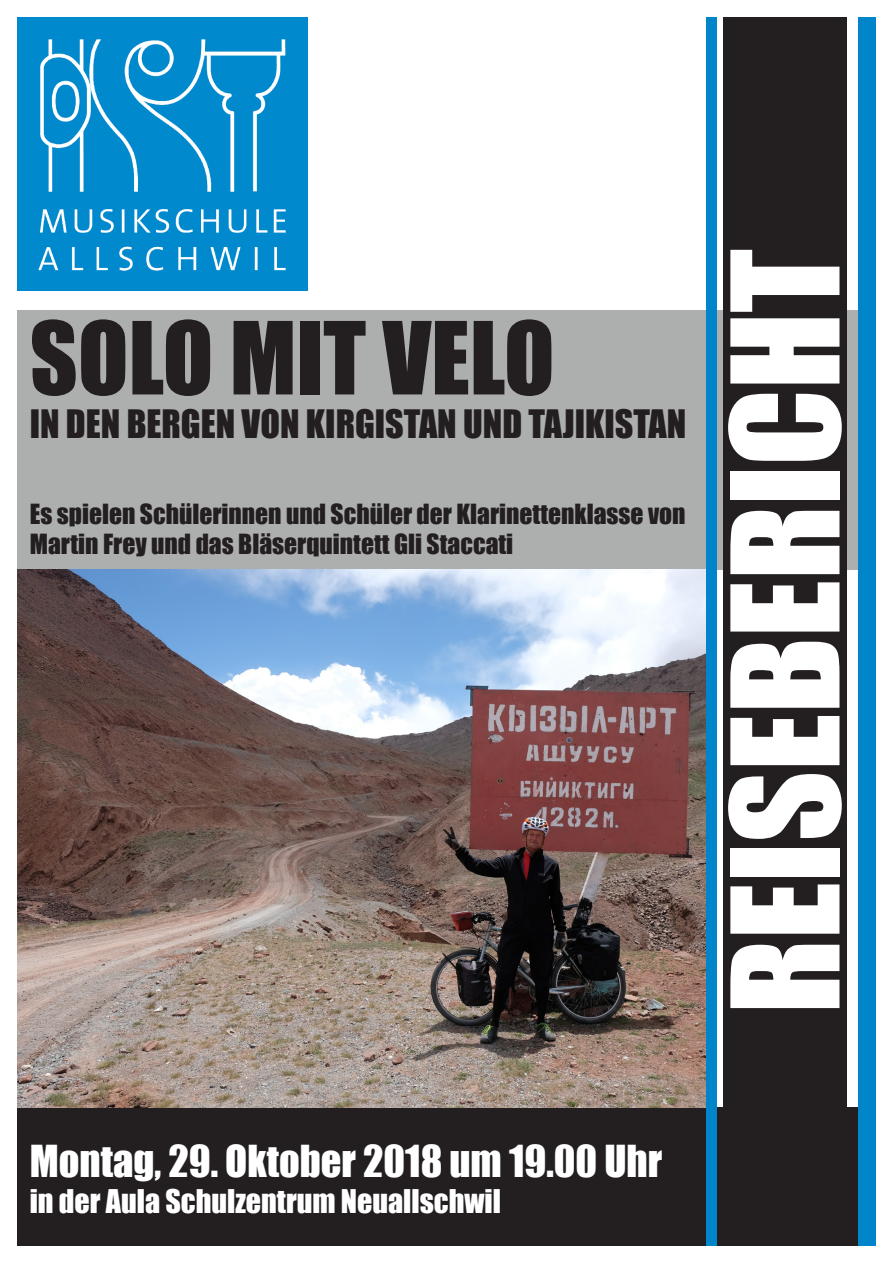
<style>
.page{position:relative;width:893px;height:1263px;background:#fff}
.page>*{position:absolute;margin:0;border:0;box-sizing:border-box;transform-origin:0 0}
.t1{font:138px "Impact";color:#fff}
.t2{font:93px "Impact";color:#231f20}
.t3{font:40.5px "Impact";color:#fff}
.t4{font:36px "Impact";color:#231f20}
.t5{font:30px "Impact";color:#fff}
.t6{font:25.5px "Impact";color:#231f20}
</style>
<div class="page">
<div style="left:17px;top:310px;width:859px;height:260px;background:#adaeae"></div>
<div style="left:17px;top:1108px;width:859px;height:138px;background:#231f20"></div>
<div style="left:859px;top:17px;width:17px;height:1229px;background:#0084ca"></div>
<img style="left:17px;top:17px;width:291px;height:274px">
<div style="left:706px;top:17px;width:11px;height:1229px;background:#0084ca"></div>
<div style="left:723px;top:17px;width:123px;height:1229px;background:#231f20"></div>
<img style="left:17px;top:570px;width:689px;height:538px">
<p class="t2" style="left:30px;top:286px;width:526px">SOLO MIT VELO</p>
<p class="t4" style="left:30px;top:396px;width:658px">IN DEN BERGEN VON KIRGISTAN UND TAJIKISTAN</p>
<p class="t6" style="left:30px;top:494px;width:657px">Es spielen Schülerinnen und Schüler der Klarinettenklasse von</p>
<p class="t6" style="left:30px;top:525px;width:485px">Martin Frey und das Bläserquintett Gli Staccati</p>
<p class="t1" style="left:678px;top:1014px;width:766px;rotate:-90deg">REISEBERICHT</p>
<p class="t3" style="left:30px;top:1130px;width:634px">Montag, 29. Oktober 2018 um 19.00 Uhr</p>
<p class="t5" style="left:30px;top:1178px;width:473px">in der Aula Schulzentrum Neuallschwil</p>
</div>
